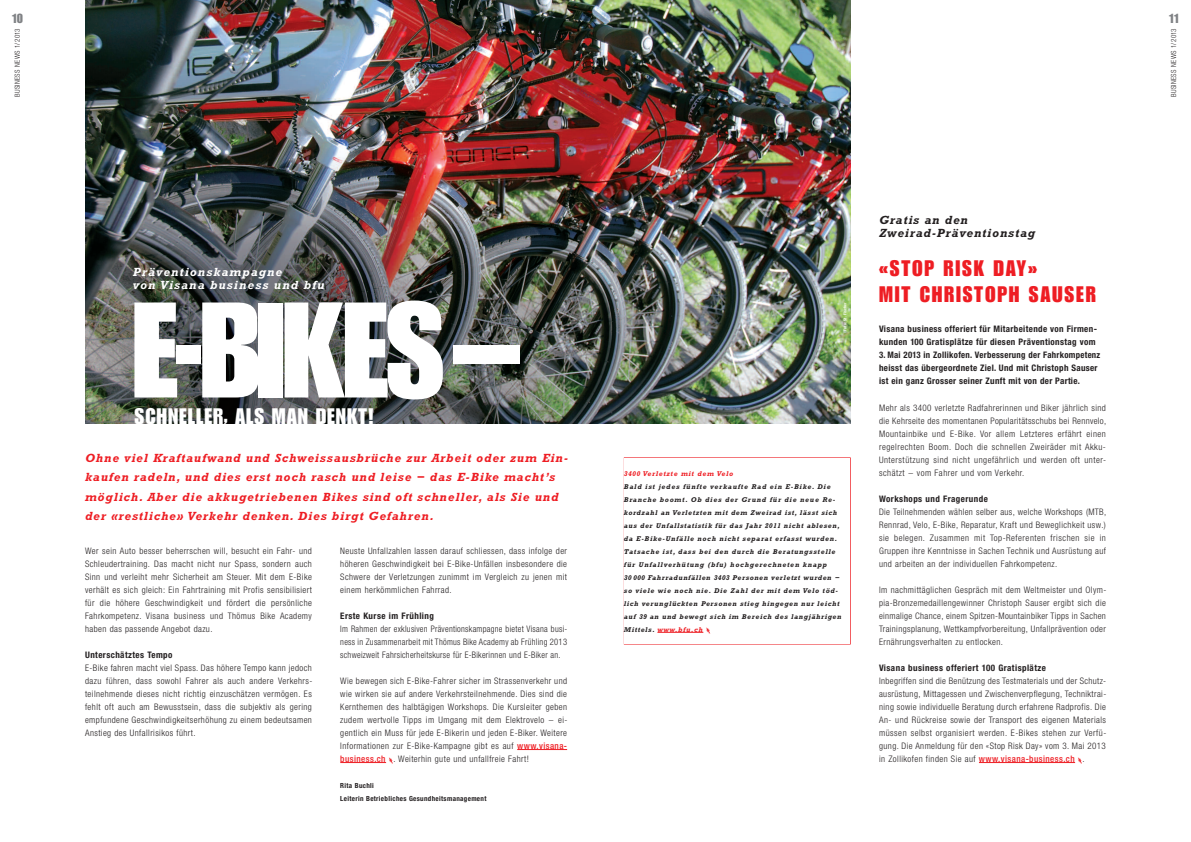
<style>
.page{position:relative;width:1191px;height:842px;background:#fff}
.page>*{position:absolute;margin:0;border:0;box-sizing:border-box;transform-origin:0 0}
.t1{font:133px "Impact";letter-spacing:-.025em;color:#fff}
.t2{font:22px/26px "Impact";letter-spacing:.08em;color:#ee1d23}
.t3{font:22px "Impact";letter-spacing:.04em;color:#fff}
.t4{font:13px "Impact";color:#808285}
.t5{font:italic 700 12px/19.5px "Rockwell";letter-spacing:.08em;color:#ee1d23}
.t6{font:italic 700 12px/13px "Rockwell";letter-spacing:.095em;color:#fff}
.t7{font:italic 700 12px/13px "Rockwell";letter-spacing:.08em;color:#231f20}
.t8{font:300 condensed 9px/13px "Helvetica Neue";letter-spacing:.05em;color:#231f20;text-align:justify}
.t9{font:700 condensed 9px/13px "Helvetica Neue";letter-spacing:.035em;color:#231f20}
.t10{font:300 condensed 9px/13px "Helvetica Neue";letter-spacing:.05em;color:#231f20;text-align:justify;scale:.95 1}
.t11{font:italic 700 7px/13px "Rockwell";letter-spacing:.1em;color:#231f20}
.t12{font:700 condensed 7px/13px "Helvetica Neue";letter-spacing:.05em;color:#231f20}
.t13{font:300 condensed 7px "Helvetica Neue";letter-spacing:.05em;color:#231f20}
.t14{font:italic 700 7px "Rockwell";letter-spacing:.105em;color:#ee1d23}
.t15{font:700 condensed 4px "Helvetica Neue";letter-spacing:.045em;color:#fff}
.s1{font-weight:500;color:#ee1d23}
.s2{color:#ee1d23}
</style>
<div class="page">
<img style="left:85px;top:0;width:765px;height:423px">
<hr style="left:517px;top:749px;width:50px;height:1px;background:#ee1d23">
<hr style="left:340px;top:762px;width:46px;height:1px;background:#ee1d23">
<svg style="left:389px;top:757px;width:4px;height:7px"></svg>
<hr style="left:979px;top:762px;width:96px;height:1px;background:#ee1d23">
<svg style="left:1078px;top:757px;width:4px;height:7px"></svg>
<hr style="left:657px;top:632px;width:46px;height:1px;background:#ee1d23">
<svg style="left:706px;top:627px;width:4px;height:7px"></svg>
<h3 class="t4" style="left:12px;top:14px;width:13px">10</h3>
<h3 class="t4" style="left:1168px;top:14px;width:11px">11</h3>
<p class="t13" style="left:15px;top:97px;width:70px;rotate:-90deg">BUSINESS NEWS 1/2013</p>
<h3 class="t6" style="left:133px;top:266px;width:193px">Präventionskampagne<br>von Visana business und bfu</h3>
<h1 class="t1" style="left:131px;top:302px;width:390px">E-BIKES–</h1>
<h2 class="t3" style="left:135px;top:408px;width:241px">SCHNELLER, ALS MAN DENKT!</h2>
<p class="t5" style="left:85px;top:449px;width:484px">Ohne viel Kraftaufwand und Schweissausbrüche zur Arbeit oder zum Ein&shy;kaufen radeln, und dies erst noch rasch und leise − das E-Bike macht’s möglich. Aber die akkugetriebenen Bikes sind oft schneller, als Sie und der «restliche» Verkehr denken. Dies birgt Gefahren.</p>
<p class="t8" style="left:85px;top:545px;width:228px">Wer sein Auto besser beherrschen will, besucht ein Fahr- und Schleudertraining. Das macht nicht nur Spass, sondern auch Sinn und verleiht mehr Sicherheit am Steuer. Mit dem E-Bike verhält es sich gleich: Ein Fahrtraining mit Profis sensibilisiert für die höhere Geschwindigkeit und fördert die persönliche Fahrkompetenz. Visana business und Thömus Bike Academy haben das passende Angebot dazu.</p>
<p class="t9" style="left:85px;top:649px;width:89px">Unterschätztes Tempo</p>
<p class="t8" style="left:85px;top:662px;width:229px">E-Bike fahren macht viel Spass. Das höhere Tempo kann jedoch dazu führen, dass sowohl Fahrer als auch andere Verkehrs&shy;teilnehmende dieses nicht richtig einzuschätzen vermögen. Es fehlt oft auch am Bewusstsein, dass die subjektiv als gering empfundene Geschwindigkeitserhöhung zu einem bedeutsamen Anstieg des Unfallrisikos führt.</p>
<p class="t8" style="left:340px;top:545px;width:228px">Neuste Unfallzahlen lassen darauf schliessen, dass infolge der höheren Geschwindigkeit bei E-Bike-Unfällen insbesondere die Schwere der Verletzungen zunimmt im Vergleich zu jenen mit einem herkömmlichen Fahrrad.</p>
<p class="t9" style="left:340px;top:610px;width:95px">Erste Kurse im Frühling</p>
<p class="t10" style="left:340px;top:623px;width:241px">Im Rahmen der exklusiven Präventionskampagne bietet Visana busi&shy;ness in Zusammenarbeit mit Thömus Bike Academy ab Frühling 2013 schweizweit Fahrsicherheitskurse für E-Bikerinnen und E-Biker an.</p>
<p class="t8" style="left:340px;top:675px;width:229px">Wie bewegen sich E-Bike-Fahrer sicher im Strassenverkehr und wie wirken sie auf andere Verkehrsteilnehmende. Dies sind die Kernthemen des halbtägigen Workshops. Die Kursleiter geben zudem wertvolle Tipps im Umgang mit dem Elektrovelo − ei&shy;gentlich ein Muss für jede E-Bikerin und jeden E-Biker. Weitere Informationen zur E-Bike-Kampagne gibt es auf <span class="s1">www.visana&shy;business.ch</span> . Weiterhin gute und unfallfreie Fahrt!</p>
<p class="t12" style="left:340px;top:779px;width:148px">Rita Buchli<br>Leiterin Betriebliches Gesundheitsmanagement</p>
<p class="t15" style="left:843px;top:331px;width:30px;rotate:-90deg">Foto: St. Fischer</p>
<p class="t14" style="left:624px;top:471px;width:111px">3400 Verletzte mit dem Velo</p>
<p class="t11" style="left:624px;top:480px;width:219px">Bald ist jedes fünfte verkaufte Rad ein E-Bike. Die Branche boomt. Ob dies der Grund für die neue Re&shy;kordzahl an Verletzten mit dem Zweirad ist, lässt sich aus der Unfallstatistik für das Jahr 2011 nicht ablesen, da E-Bike-Unfälle noch nicht separat erfasst wurden.<br>Tatsache ist, dass bei den durch die Beratungsstelle für Unfallverhütung (bfu) hochgerechneten knapp 30000 Fahrradunfällen 3403 Personen verletzt wurden − so viele wie noch nie. Die Zahl der mit dem Velo töd&shy;lich verunglückten Personen stieg hingegen nur leicht auf 39 an und bewegt sich im Bereich des langjährigen Mittels. <span class="s2">www.bfu.ch</span></p>
<h3 class="t7" style="left:879px;top:214px;width:158px">Gratis an den<br>Zweirad-Präventionstag</h3>
<h2 class="t2" style="left:879px;top:256px;width:218px">«STOP RISK DAY»<br>MIT CHRISTOPH SAUSER</h2>
<p class="t9" style="left:879px;top:324px;width:219px">Visana business offeriert für Mitarbeitende von Firmen&shy;kunden 100 Gratisplätze für diesen Präventionstag vom</p>
<p class="t9" style="left:879px;top:350px;width:223px">3. Mai 2013 in Zollikofen. Verbesserung der Fahrkompetenz heisst das übergeordnete Ziel. Und mit Christoph Sauser ist ein ganz Grosser seiner Zunft mit von der Partie.</p>
<p class="t8" style="left:879px;top:402px;width:229px">Mehr als 3400 verletzte Radfahrerinnen und Biker jährlich sind die Kehrseite des momentanen Popularitätsschubs bei Rennvelo, Mountainbike und E-Bike. Vor allem Letzteres erfährt einen regelrechten Boom. Doch die schnellen Zweiräder mit Akku-Unterstützung sind nicht ungefährlich und werden oft unter&shy;schätzt − vom Fahrer und vom Verkehr.</p>
<p class="t9" style="left:879px;top:493px;width:110px">Workshops und Fragerunde</p>
<p class="t8" style="left:879px;top:506px;width:229px">Die Teilnehmenden wählen selber aus, welche Workshops (MTB, Rennrad, Velo, E-Bike, Reparatur, Kraft und Beweglichkeit usw.) sie belegen. Zusammen mit Top-Referenten frischen sie in Gruppen ihre Kenntnisse in Sachen Technik und Ausrüstung auf und arbeiten an der individuellen Fahrkompetenz.</p>
<p class="t8" style="left:879px;top:584px;width:229px">Im nachmittäglichen Gespräch mit dem Weltmeister und Olym&shy;pia-Bronzemedaillengewinner Christoph Sauser ergibt sich die einmalige Chance, einem Spitzen-Mountainbiker Tipps in Sachen Trainingsplanung, Wettkampfvorbereitung, Unfallprävention oder Ernährungsverhalten zu entlocken.</p>
<p class="t9" style="left:879px;top:662px;width:168px">Visana business offeriert 100 Gratisplätze</p>
<p class="t8" style="left:879px;top:675px;width:229px">Inbegriffen sind die Benützung des Testmaterials und der Schutz&shy;ausrüstung, Mittagessen und Zwischenverpflegung, Techniktrai - ning sowie individuelle Beratung durch erfahrene Radprofis. Die An- und Rückreise sowie der Transport des eigenen Materials müssen selbst organisiert werden. E-Bikes stehen zur Verfü&shy;gung. Die Anmeldung für den «Stop Risk Day» vom 3. Mai 2013 in Zollikofen finden Sie auf <span class="s1">www.visana-business.ch</span> .</p>
<p class="t13" style="left:1171px;top:97px;width:70px;rotate:-90deg">BUSINESS NEWS 1/2013</p>
</div>
